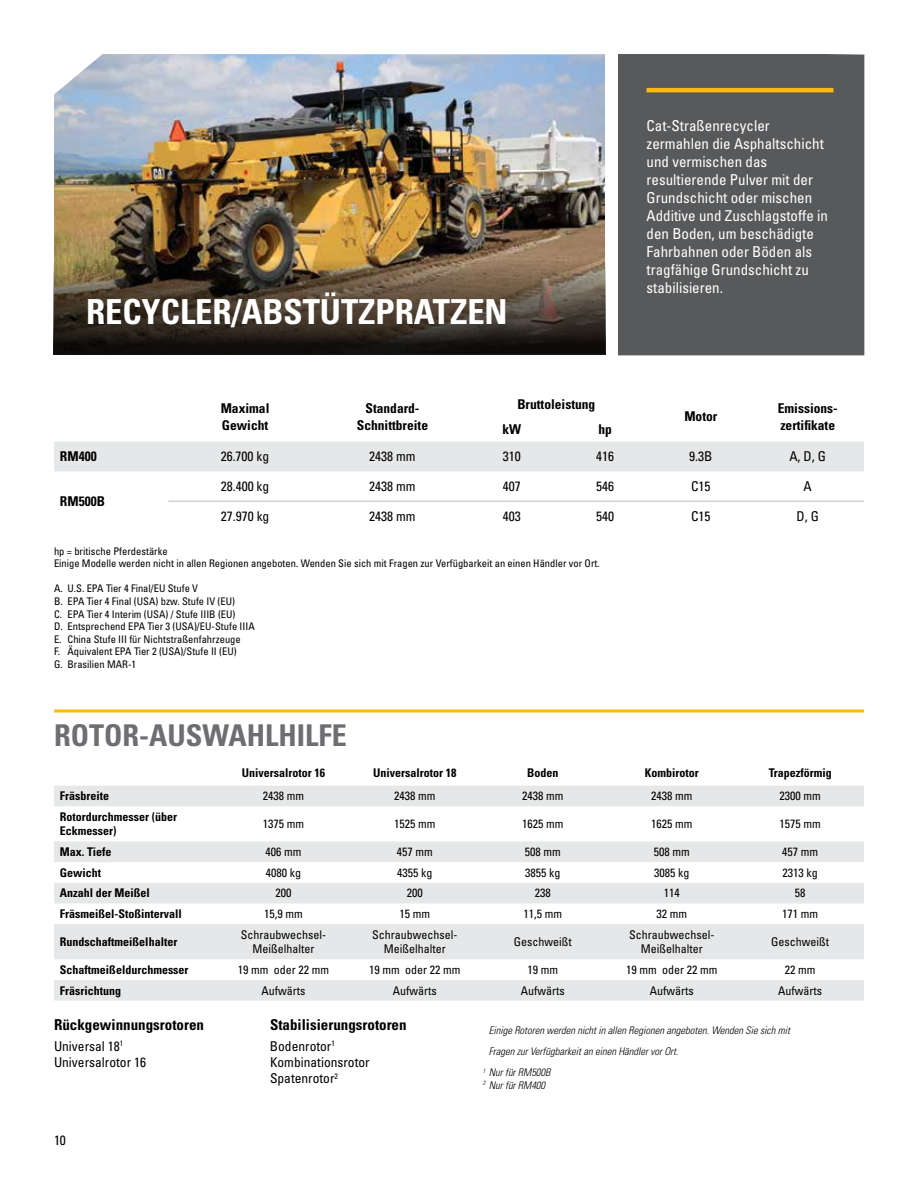
<style>
.page{position:relative;width:918px;height:1188px;background:#fff}
.page>*{position:absolute;margin:0;border:0;box-sizing:border-box;transform-origin:0 0}
.t1{font:700 condensed 34.5px "Univers LT Std";color:#fff}
.t2{font:700 condensed 30px "Univers LT Std";color:#6d6e71}
.t3{font:condensed 15px/18px "Univers LT Std";color:#fff}
.t4{font:700 condensed 15px "Univers LT Std";color:#000}
.t5{font:condensed 13.5px/16.2px "Univers LT Std";color:#000}
.t6{font:700 condensed 13.5px/16.2px "Univers LT Std";color:#000}
.t7{font:condensed 12px/14.4px "Univers LT Std";color:#000;text-align:center}
.t8{font:700 condensed 12px/14.4px "Univers LT Std";color:#000}
.t9{font:condensed 10.5px/12.6px "Univers LT Std";color:#000}
.t10{font:italic 300 condensed 10.5px "Univers LT Std";color:#000}
</style>
<div class="page">
<img style="left:54px;top:54px;width:551px;height:57px">
<div style="left:54px;top:442px;width:810px;height:29px;background:#e6e7e8"></div>
<hr style="left:168px;top:501px;width:154px;height:1px;background:#bcbec0">
<hr style="left:322px;top:501px;width:141px;height:1px;background:#bcbec0">
<hr style="left:463px;top:501px;width:98px;height:1px;background:#bcbec0">
<hr style="left:561px;top:501px;width:89px;height:1px;background:#bcbec0">
<hr style="left:650px;top:501px;width:102px;height:1px;background:#bcbec0">
<hr style="left:752px;top:501px;width:112px;height:1px;background:#bcbec0">
<svg style="left:54px;top:786px;width:810px;height:215px;fill:#e6e7e8"></svg>
<div style="left:618px;top:54px;width:246px;height:301px;background:#58595b"></div>
<hr style="left:647px;top:88px;width:186px;height:4px;background:#fdba12">
<img style="left:54px;top:111px;width:551px;height:244px">
<hr style="left:54px;top:710px;width:810px;height:2px;background:#fdba12">
<h1 class="t1" style="left:86px;top:290px;width:423px">RECYCLER/ABSTÜTZPRATZEN</h1>
<p class="t6" style="left:221px;top:400px;width:50px">Maximal<br>Gewicht</p>
<p class="t6" style="left:357px;top:400px;width:73px;text-align:center">Standard-<br>Schnittbreite</p>
<p class="t6" style="left:517px;top:396px;width:80px">Bruttoleistung</p>
<p class="t6" style="left:502px;top:421px;width:20px">kW</p>
<p class="t6" style="left:599px;top:421px;width:15px">hp</p>
<p class="t3" style="left:647px;top:116px;width:183px">Cat-Straßenrecycler zermahlen die Asphaltschicht und vermischen das resultierende Pulver mit der<br>Grundschicht oder mischen<br>Additive und Zuschlagstoffe in den Boden, um beschädigte<br>Fahrbahnen oder Böden als tragfähige Grundschicht zu stabilisieren.</p>
<p class="t6" style="left:684px;top:409px;width:34px">Motor</p>
<p class="t6" style="left:778px;top:400px;width:61px">Emissions&shy;zertifikate</p>
<p class="t6" style="left:60px;top:448px;width:38px">RM400</p>
<p class="t5" style="left:221px;top:448px;width:50px">26.700 kg</p>
<p class="t5" style="left:369px;top:448px;width:48px">2438 mm</p>
<p class="t5" style="left:503px;top:448px;width:19px">310</p>
<p class="t5" style="left:596px;top:448px;width:19px">416</p>
<p class="t5" style="left:689px;top:448px;width:25px">9.3B</p>
<p class="t5" style="left:789px;top:448px;width:38px">A, D, G</p>
<p class="t6" style="left:60px;top:493px;width:46px">RM500B</p>
<p class="t5" style="left:221px;top:478px;width:50px">28.400 kg</p>
<p class="t5" style="left:369px;top:478px;width:48px">2438 mm</p>
<p class="t5" style="left:503px;top:478px;width:19px">407</p>
<p class="t5" style="left:596px;top:478px;width:19px">546</p>
<p class="t5" style="left:691px;top:478px;width:21px">C15</p>
<p class="t5" style="left:804px;top:478px;width:10px">A</p>
<p class="t5" style="left:221px;top:508px;width:50px">27.970 kg</p>
<p class="t5" style="left:369px;top:508px;width:48px">2438 mm</p>
<p class="t5" style="left:503px;top:508px;width:19px">403</p>
<p class="t5" style="left:596px;top:508px;width:19px">540</p>
<p class="t5" style="left:691px;top:508px;width:21px">C15</p>
<p class="t5" style="left:797px;top:508px;width:24px">D, G</p>
<p class="t9" style="left:54px;top:544px;width:547px">hp = britische Pferdestärke<br>Einige Modelle werden nicht in allen Regionen angeboten. Wenden Sie sich mit Fragen zur Verfügbarkeit an einen Händler vor Ort.</p>
<p class="t9" style="left:54px;top:582px;width:202px">A. U.S. EPA Tier 4 Final/EU Stufe V<br>B. EPA Tier 4 Final (USA) bzw. Stufe IV (EU)<br>C. EPA Tier 4 Interim (USA) / Stufe IIIB (EU)<br>D. Entsprechend EPA Tier 3 (USA)/EU-Stufe IIIA E. China Stufe III für Nichtstraßenfahrzeuge<br>F. Äquivalent EPA Tier 2 (USA)/Stufe II (EU)<br>G. Brasilien MAR-1</p>
<h2 class="t2" style="left:54px;top:717px;width:294px">ROTOR-AUSWAHLHILFE</h2>
<p class="t8" style="left:242px;top:766px;width:85px">Universalrotor 16</p>
<p class="t8" style="left:373px;top:766px;width:85px">Universalrotor 18</p>
<p class="t8" style="left:527px;top:766px;width:33px">Boden</p>
<p class="t8" style="left:645px;top:766px;width:55px">Kombirotor</p>
<p class="t8" style="left:769px;top:766px;width:65px">Trapezförmig</p>
<p class="t8" style="left:60px;top:789px;width:51px">Fräsbreite</p>
<p class="t7" style="left:263px;top:789px;width:43px">2438 mm</p>
<p class="t7" style="left:394px;top:789px;width:43px">2438 mm</p>
<p class="t7" style="left:522px;top:789px;width:43px">2438 mm</p>
<p class="t7" style="left:651px;top:789px;width:43px">2438 mm</p>
<p class="t7" style="left:780px;top:789px;width:43px">2300 mm</p>
<p class="t8" style="left:60px;top:810px;width:119px">Rotordurchmesser (über<br>Eckmesser)</p>
<p class="t7" style="left:263px;top:817px;width:43px">1375 mm</p>
<p class="t7" style="left:394px;top:817px;width:43px">1525 mm</p>
<p class="t7" style="left:522px;top:817px;width:43px">1625 mm</p>
<p class="t7" style="left:651px;top:817px;width:43px">1625 mm</p>
<p class="t7" style="left:780px;top:817px;width:43px">1575 mm</p>
<p class="t8" style="left:60px;top:845px;width:53px">Max. Tiefe</p>
<p class="t7" style="left:266px;top:844px;width:37px">406 mm</p>
<p class="t7" style="left:397px;top:844px;width:37px">457 mm</p>
<p class="t7" style="left:525px;top:844px;width:37px">508 mm</p>
<p class="t7" style="left:654px;top:844px;width:37px">508 mm</p>
<p class="t7" style="left:782px;top:844px;width:37px">457 mm</p>
<p class="t8" style="left:60px;top:865px;width:43px">Gewicht</p>
<p class="t7" style="left:266px;top:865px;width:37px">4080 kg</p>
<p class="t7" style="left:397px;top:865px;width:37px">4355 kg</p>
<p class="t7" style="left:525px;top:865px;width:37px">3855 kg</p>
<p class="t7" style="left:654px;top:865px;width:37px">3085 kg</p>
<p class="t7" style="left:783px;top:865px;width:37px">2313 kg</p>
<p class="t8" style="left:60px;top:886px;width:91px">Anzahl der Meißel</p>
<p class="t7" style="left:275px;top:886px;width:17px">200</p>
<p class="t7" style="left:407px;top:886px;width:17px">200</p>
<p class="t7" style="left:535px;top:886px;width:17px">238</p>
<p class="t7" style="left:664px;top:886px;width:17px">114</p>
<p class="t7" style="left:795px;top:886px;width:12px">58</p>
<p class="t8" style="left:60px;top:907px;width:124px">Fräsmeißel-Stoßintervall</p>
<p class="t7" style="left:264px;top:907px;width:40px">15,9 mm</p>
<p class="t7" style="left:399px;top:907px;width:32px">15 mm</p>
<p class="t7" style="left:523px;top:907px;width:40px">11,5 mm</p>
<p class="t7" style="left:656px;top:907px;width:32px">32 mm</p>
<p class="t7" style="left:782px;top:907px;width:37px">171 mm</p>
<p class="t8" style="left:60px;top:935px;width:119px">Rundschaftmeißelhalter</p>
<p class="t7" style="left:241px;top:927px;width:87px">Schraubwechsel-<br>Meißelhalter</p>
<p class="t7" style="left:372px;top:927px;width:87px">Schraubwechsel-<br>Meißelhalter</p>
<p class="t7" style="left:514px;top:934px;width:59px">Geschweißt</p>
<p class="t7" style="left:629px;top:927px;width:87px">Schraubwechsel-<br>Meißelhalter</p>
<p class="t7" style="left:771px;top:934px;width:59px">Geschweißt</p>
<p class="t8" style="left:60px;top:962px;width:130px">Schaftmeißeldurchmesser</p>
<p class="t7" style="left:238px;top:962px;width:93px">19 mm oder 22 mm</p>
<p class="t7" style="left:369px;top:962px;width:93px">19 mm oder 22 mm</p>
<p class="t7" style="left:527px;top:962px;width:32px">19 mm</p>
<p class="t7" style="left:626px;top:962px;width:93px">19 mm oder 22 mm</p>
<p class="t7" style="left:785px;top:962px;width:32px">22 mm</p>
<p class="t8" style="left:60px;top:983px;width:63px">Fräsrichtung</p>
<p class="t7" style="left:261px;top:983px;width:45px">Aufwärts</p>
<p class="t7" style="left:393px;top:983px;width:45px">Aufwärts</p>
<p class="t7" style="left:521px;top:983px;width:45px">Aufwärts</p>
<p class="t7" style="left:650px;top:983px;width:45px">Aufwärts</p>
<p class="t7" style="left:778px;top:983px;width:45px">Aufwärts</p>
<p class="t10" style="left:489px;top:1024px;width:303px">Einige Rotoren werden nicht in allen Regionen angeboten. Wenden Sie sich mit</p>
<p class="t10" style="left:489px;top:1045px;width:191px">Fragen zur Verfügbarkeit an einen Händler vor Ort.</p>
<p class="t10" style="left:483px;top:1066px;width:69px"><sup>1</sup> Nur für RM500B</p>
<p class="t10" style="left:483px;top:1079px;width:64px"><sup>2</sup> Nur für RM400</p>
<h3 class="t4" style="left:54px;top:1015px;width:151px">Rückgewinnungsrotoren</h3>
<h3 class="t4" style="left:270px;top:1015px;width:138px">Stabilisierungsrotoren</h3>
<p class="t5" style="left:54px;top:1038px;width:71px">Universal 18<sup>1</sup></p>
<p class="t5" style="left:270px;top:1038px;width:66px">Bodenrotor<sup>1</sup></p>
<p class="t5" style="left:54px;top:1054px;width:94px">Universalrotor 16</p>
<p class="t5" style="left:270px;top:1054px;width:101px">Kombinationsrotor<br>Spatenrotor<sup>2</sup></p>
<p class="t5" style="left:54px;top:1132px;width:13px">10</p>
</div>
